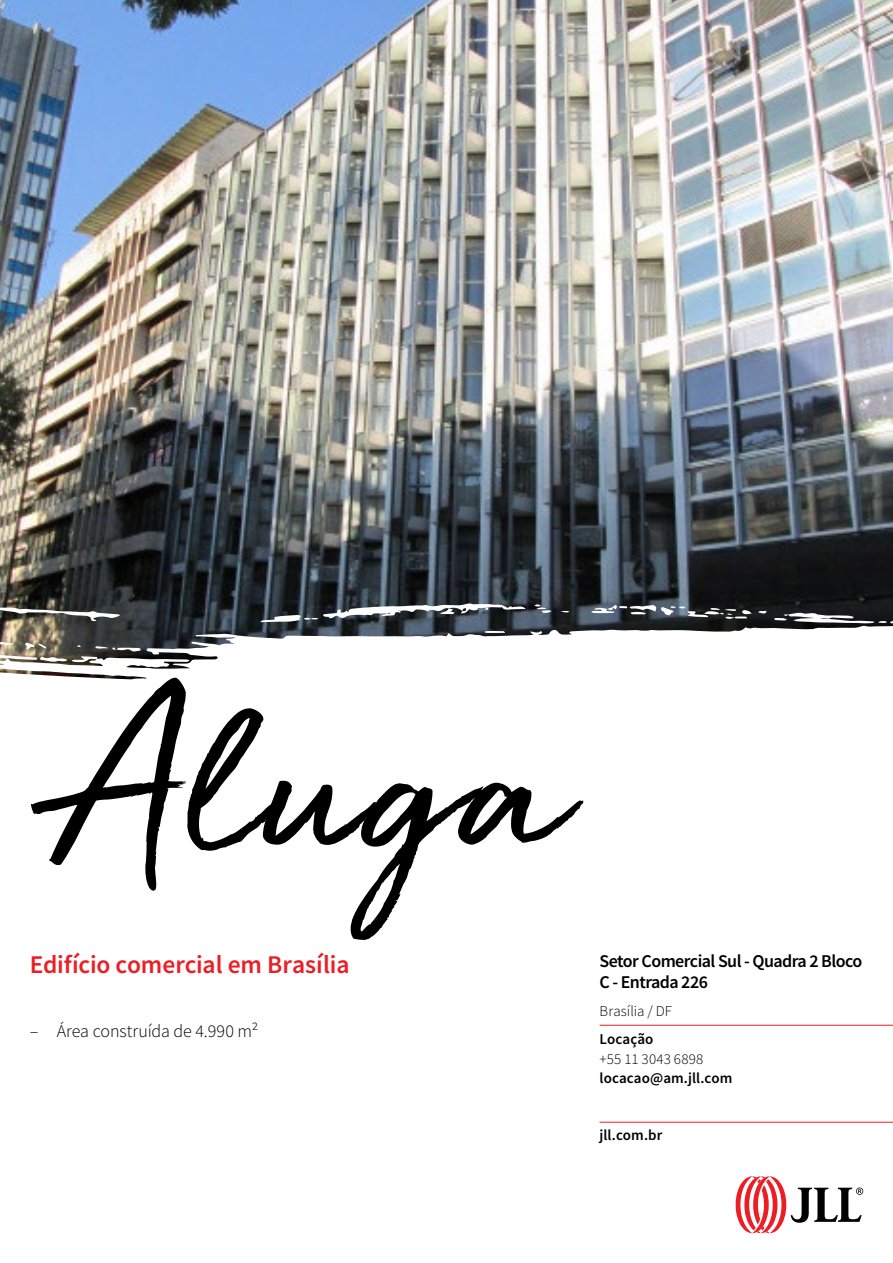
<style>
.page{position:relative;width:893px;height:1263px;background:#fff}
.page>*{position:absolute;margin:0;border:0;box-sizing:border-box;transform-origin:0 0}
.t1{font:243px "JLL Hand";letter-spacing:.01em;color:#000}
.t2{font:600 25.5px "Source Sans Pro";letter-spacing:-.005em;color:#ed1d24}
.t3{font:600 18px/21px "Source Sans Pro";letter-spacing:-.03em;color:#000}
.t4{font:300 18px "Source Sans Pro";letter-spacing:-.005em;color:#000}
.t5{font:600 15px "Source Sans Pro";letter-spacing:.005em;color:#000}
.t6{font:300 15px "Source Sans Pro";letter-spacing:.01em;color:#000}
</style>
<div class="page">
<img style="left:0;top:0;width:893px;height:621px">
<svg style="left:0;top:621px;width:893px;height:613px"></svg>
<svg style="left:15px;top:677px;width:38px;height:3px"></svg>
<svg style="left:0;top:608px;width:120px;height:13px"></svg>
<svg style="left:485px;top:630px;width:20px;height:3px"></svg>
<svg style="left:758px;top:611px;width:9px;height:4px"></svg>
<svg style="left:561px;top:611px;width:8px;height:2px"></svg>
<svg style="left:534px;top:604px;width:18px;height:9px"></svg>
<svg style="left:260px;top:603px;width:265px;height:19px"></svg>
<svg style="left:591px;top:605px;width:161px;height:15px;background:#585e65"></svg>
<svg style="left:0;top:642px;width:141px;height:25px"></svg>
<svg style="left:774px;top:612px;width:119px;height:11px"></svg>
<svg style="left:501px;top:666px;width:114px;height:8px"></svg>
<hr style="left:600px;top:1025px;width:293px;height:1px;background:#ed1d24">
<hr style="left:600px;top:1122px;width:293px;height:1px;background:#ed1d24">
<svg style="left:736px;top:1176px;width:127px;height:57px"></svg>
<h1 class="t1" style="left:32px;top:608px;width:536px">Aluga</h1>
<h2 class="t2" style="left:30px;top:947px;width:321px">Edifício comercial em Brasília</h2>
<p class="t4" style="left:30px;top:1020px;width:230px">– Área construída de 4.990 m²</p>
<p class="t3" style="left:600px;top:950px;width:264px">Setor Comercial Sul - Quadra 2 Bloco<br>C - Entrada 226</p>
<p class="t6" style="left:600px;top:1002px;width:74px">Brasília / DF</p>
<p class="t5" style="left:600px;top:1029px;width:55px">Locação</p>
<p class="t6" style="left:600px;top:1049px;width:105px">+55 11 3043 6898</p>
<p class="t5" style="left:600px;top:1068px;width:134px">locacao@am.jll.com</p>
<p class="t5" style="left:600px;top:1125px;width:64px">jll.com.br</p>
</div>
